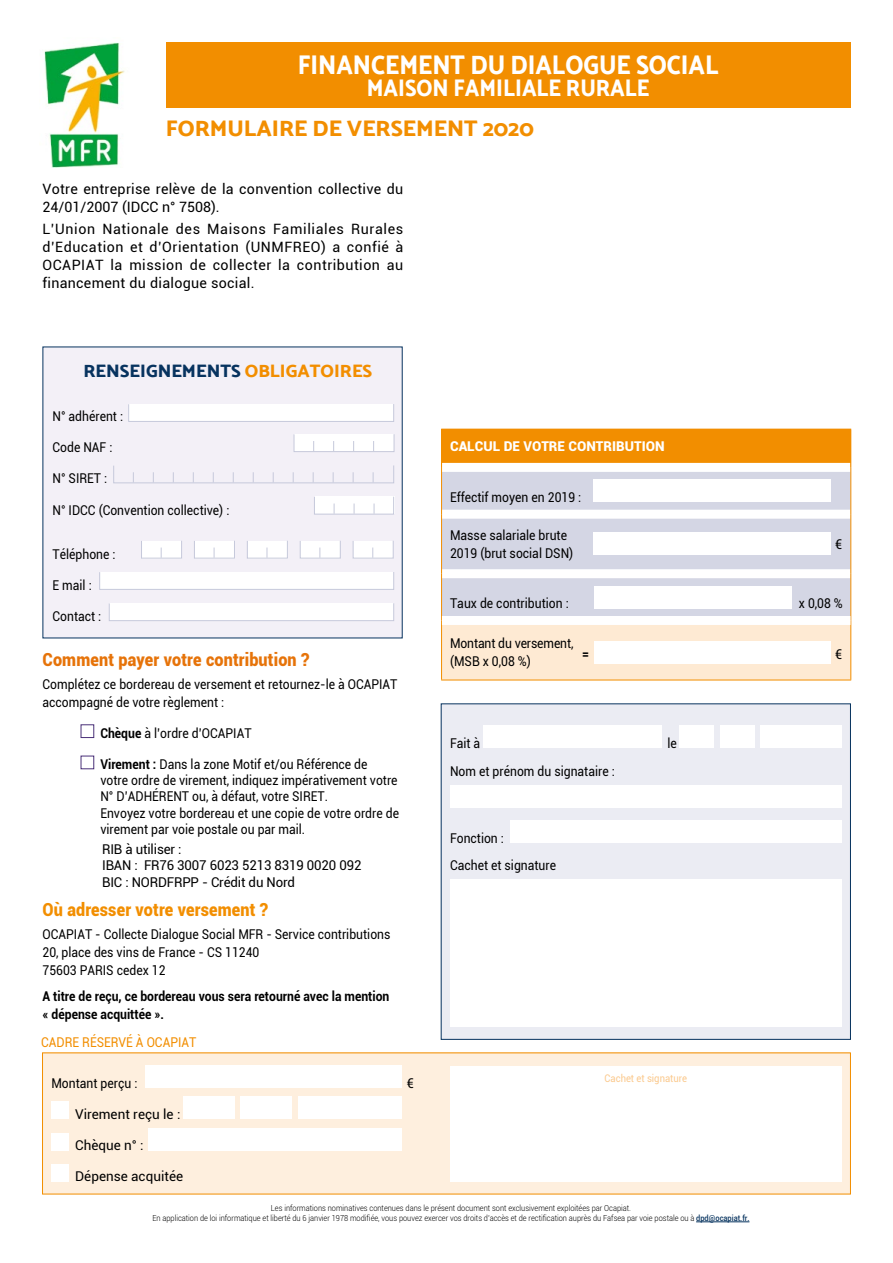
<style>
.page{position:relative;width:893px;height:1263px;background:#fff}
.page>*{position:absolute;margin:0;border:0;box-sizing:border-box;transform-origin:0 0}
.t1{font:27px "Mosk Extra Bold 800";color:#fff;scale:.89 1}
.t2{font:24px "Mosk Extra Bold 800";color:#fff;scale:.89 1}
.t3{font:22.5px "Mosk Extra Bold 800";color:#f28e00}
.t4{font:900 18px "Roboto";letter-spacing:.01em;color:#e67309;scale:.9 1}
.t5{font:18px "Mosk Extra Bold 800";color:#07335f}
.t6{font:900 18px "Roboto";letter-spacing:.01em;color:#f28e00;scale:.9 1}
.t7{font:14.25px/18px "Roboto";letter-spacing:.02em;color:#000}
.t8{font:13.5px/18px "Roboto";color:#000;scale:.9 1}
.t9{font:13.5px/16.2px "Roboto";color:#000}
.t10{font:700 13.5px/18px "Roboto";color:#000;scale:.9 1}
.t11{font:900 13.5px "Roboto";color:#fff}
.t12{font:13.5px "Roboto";color:#f28e00;scale:.9 1}
.t13{font:10.5px "Roboto";color:#fbc98d;scale:.9 1}
.t14{font:300 8.25px/9.9px "Roboto";color:#000;text-align:center;scale:.9 1}
.s1{color:#f28e00}
.s2{font-weight:700}
.s3{font-weight:500;color:#07335f}
</style>
<div class="page">
<div style="left:166px;top:43px;width:684px;height:65px;background:#f28e00"></div>
<div style="left:442px;top:429px;width:409px;height:38px;background:#f28e00"></div>
<div style="left:442px;top:472px;width:408px;height:144px;background:#d4d6e4"></div>
<div style="left:442px;top:620px;width:409px;height:60px;background:#feead3"></div>
<div style="left:442px;top:510px;width:408px;height:9px;background:#fff"></div>
<div style="left:442px;top:569px;width:408px;height:9px;background:#fff"></div>
<div style="left:442px;top:463px;width:408px;height:9px;background:#fff"></div>
<hr style="left:441px;top:429px;width:1px;height:38px;background:#f28e00">
<hr style="left:441px;top:467px;width:1px;height:47px;background:#f28e00">
<hr style="left:850px;top:467px;width:1px;height:47px;background:#f28e00">
<hr style="left:441px;top:514px;width:1px;height:60px;background:#f28e00">
<hr style="left:850px;top:514px;width:1px;height:60px;background:#f28e00">
<hr style="left:441px;top:574px;width:1px;height:46px;background:#f28e00">
<hr style="left:850px;top:574px;width:1px;height:46px;background:#f28e00">
<hr style="left:441px;top:620px;width:1px;height:60px;background:#f28e00">
<hr style="left:850px;top:620px;width:1px;height:60px;background:#f28e00">
<hr style="left:441px;top:680px;width:410px;height:1px;background:#f28e00">
<div style="left:442px;top:616px;width:408px;height:9px;background:#fff"></div>
<div style="left:593px;top:480px;width:237px;height:22px;background:#fff"></div>
<div style="left:593px;top:533px;width:237px;height:22px;background:#fff"></div>
<div style="left:594px;top:586px;width:197px;height:22px;background:#fff"></div>
<div style="left:594px;top:641px;width:236px;height:22px;background:#fff"></div>
<div style="left:441px;top:704px;width:409px;height:335px;background:#ebecf3"></div>
<div style="left:483px;top:725px;width:178px;height:23px;background:#fff"></div>
<div style="left:680px;top:725px;width:34px;height:23px;background:#fff"></div>
<div style="left:720px;top:725px;width:34px;height:23px;background:#fff"></div>
<div style="left:760px;top:725px;width:82px;height:23px;background:#fff"></div>
<div style="left:450px;top:785px;width:392px;height:22px;background:#fff"></div>
<div style="left:510px;top:820px;width:332px;height:23px;background:#fff"></div>
<div style="left:441px;top:703px;width:410px;height:337px;border:1px solid #07335f"></div>
<div style="left:450px;top:879px;width:392px;height:148px;background:#fff"></div>
<div style="left:43px;top:1053px;width:807px;height:141px;background:#feefde"></div>
<div style="left:145px;top:1065px;width:257px;height:23px;background:#fff"></div>
<div style="left:51px;top:1102px;width:17px;height:17px;background:#fff"></div>
<div style="left:184px;top:1097px;width:51px;height:22px;background:#fff"></div>
<div style="left:241px;top:1097px;width:51px;height:22px;background:#fff"></div>
<div style="left:298px;top:1097px;width:104px;height:22px;background:#fff"></div>
<div style="left:51px;top:1133px;width:17px;height:17px;background:#fff"></div>
<div style="left:148px;top:1128px;width:254px;height:22px;background:#fff"></div>
<div style="left:51px;top:1164px;width:17px;height:17px;background:#fff"></div>
<div style="left:450px;top:1066px;width:392px;height:115px;background:#fff"></div>
<hr style="left:696px;top:1221px;width:53px;height:1px;background:#07335f">
<img style="left:44px;top:42px;width:81px;height:125px">
<div style="left:81px;top:724px;width:13px;height:14px;background:#fff;border:1px solid #4a3078"></div>
<div style="left:81px;top:756px;width:13px;height:13px;background:#fff;border:1px solid #4a3078"></div>
<div style="left:43px;top:347px;width:360px;height:291px;background:#f3f0f7"></div>
<div style="left:294px;top:434px;width:100px;height:18px;background:#fff"></div>
<div style="left:128px;top:404px;width:266px;height:18px;background:#fff"></div>
<div style="left:315px;top:496px;width:79px;height:18px;background:#fff"></div>
<div style="left:353px;top:541px;width:40px;height:17px;background:#fff"></div>
<div style="left:100px;top:572px;width:293px;height:17px;background:#fff"></div>
<div style="left:109px;top:603px;width:284px;height:18px;background:#fff"></div>
<div style="left:301px;top:541px;width:39px;height:17px;background:#fff"></div>
<div style="left:248px;top:541px;width:39px;height:17px;background:#fff"></div>
<div style="left:195px;top:541px;width:40px;height:17px;background:#fff"></div>
<div style="left:142px;top:541px;width:40px;height:17px;background:#fff"></div>
<div style="left:294px;top:434px;width:100px;height:18px;border:1px solid #c6c9db"></div>
<div style="left:113px;top:465px;width:281px;height:18px;border:1px solid #c6c9db"></div>
<div style="left:314px;top:496px;width:80px;height:18px;border:1px solid #c6c9db"></div>
<div style="left:141px;top:540px;width:41px;height:18px;border:1px solid #c6c9db"></div>
<div style="left:194px;top:540px;width:41px;height:18px;border:1px solid #c6c9db"></div>
<div style="left:247px;top:540px;width:41px;height:18px;border:1px solid #c6c9db"></div>
<div style="left:300px;top:540px;width:41px;height:18px;border:1px solid #c6c9db"></div>
<div style="left:353px;top:540px;width:41px;height:18px;border:1px solid #c6c9db"></div>
<div style="left:99px;top:572px;width:295px;height:18px;border:1px solid #c6c9db"></div>
<div style="left:109px;top:603px;width:285px;height:18px;border:1px solid #c6c9db"></div>
<div style="left:128px;top:404px;width:266px;height:18px;border:1px solid #c6c9db"></div>
<h1 class="t1" style="left:298px;top:48px;width:474px">FINANCEMENT DU DIALOGUE SOCIAL</h1>
<h2 class="t2" style="left:367px;top:73px;width:319px">MAISON FAMILIALE RURALE</h2>
<h3 class="t3" style="left:166px;top:114px;width:369px">FORMULAIRE DE VERSEMENT 2020</h3>
<p class="t7" style="left:43px;top:179px;width:362px">Votre entreprise relève de la convention collective du<br>24/01/2007 (IDCC n° 7508).</p>
<p class="t7" style="left:43px;top:220px;width:362px;text-align:justify">L’Union Nationale des Maisons Familiales Rurales d’Education et d’Orientation (UNMFREO) a confié à OCAPIAT la mission de collecter la contribution au financement du dialogue social.</p>
<h3 class="t5" style="left:84px;top:359px;width:290px">RENSEIGNEMENTS <span class="s1">OBLIGATOIRES</span></h3>
<p class="t8" style="left:53px;top:406px;width:80px">N° adhérent :</p>
<p class="t8" style="left:53px;top:438px;width:68px">Code NAF :</p>
<p class="t8" style="left:53px;top:469px;width:62px">N° SIRET :</p>
<p class="t8" style="left:53px;top:500px;width:198px">N° IDCC (Convention collective) :</p>
<p class="t8" style="left:53px;top:544px;width:72px">Téléphone :</p>
<p class="t8" style="left:53px;top:575px;width:45px">E mail :</p>
<p class="t8" style="left:53px;top:607px;width:56px">Contact :</p>
<h3 class="t4" style="left:43px;top:647px;width:298px">Comment payer votre contribution ?</h3>
<p class="t8" style="left:43px;top:674px;width:396px">Complétez ce bordereau de versement et retournez-le à OCAPIAT accompagné de votre règlement :</p>
<p class="t8" style="left:100px;top:723px;width:170px"><span class="s2">Chèque</span> à l’ordre d’OCAPIAT</p>
<p class="t8" style="left:100px;top:756px;width:333px;line-height:16.2px"><span class="s2">Virement :</span> Dans la zone Motif et/ou Référence de<br>votre ordre de virement, indiquez impérativement votre N° D’ADHÉRENT ou, à défaut, votre SIRET.<br>Envoyez votre bordereau et une copie de votre ordre de virement par voie postale ou par mail.</p>
<p class="t9" style="left:102px;top:841px;width:261px">RIB à utiliser :<br>IBAN : FR76 3007 6023 5213 8319 0020 092<br>BIC : NORDFRPP - Crédit du Nord</p>
<h3 class="t6" style="left:43px;top:897px;width:252px">Où adresser votre versement ?</h3>
<p class="t8" style="left:43px;top:924px;width:388px">OCAPIAT - Collecte Dialogue Social MFR - Service contributions<br>20, place des vins de France - CS 11240<br>75603 PARIS cedex 12</p>
<p class="t10" style="left:43px;top:987px;width:387px">A titre de reçu, ce bordereau vous sera retourné avec la mention « dépense acquittée ».</p>
<p class="t12" style="left:41px;top:1033px;width:174px">CADRE RÉSERVÉ À OCAPIAT</p>
<p class="t8" style="left:51px;top:1073px;width:97px">Montant perçu :</p>
<p class="t9" style="left:407px;top:1074px;width:9px">€</p>
<p class="t9" style="left:75px;top:1105px;width:107px">Virement reçu le :</p>
<p class="t9" style="left:75px;top:1137px;width:70px">Chèque n° :</p>
<p class="t9" style="left:75px;top:1168px;width:109px">Dépense acquitée</p>
<p class="t11" style="left:450px;top:436px;width:216px">CALCUL DE VOTRE CONTRIBUTION</p>
<p class="t8" style="left:450px;top:487px;width:147px">Effectif moyen en 2019 :</p>
<p class="t8" style="left:450px;top:526px;width:138px">Masse salariale brute<br>2019 (brut social DSN)</p>
<p class="t9" style="left:835px;top:536px;width:9px">€</p>
<p class="t8" style="left:450px;top:594px;width:133px">Taux de contribution :</p>
<p class="t8" style="left:799px;top:594px;width:50px">x 0,08 %</p>
<p class="t8" style="left:450px;top:634px;width:139px">Montant du versement, (MSB x 0,08 %)</p>
<p class="t10" style="left:582px;top:644px;width:9px">=</p>
<p class="t9" style="left:835px;top:645px;width:9px">€</p>
<p class="t8" style="left:450px;top:733px;width:35px">Fait à</p>
<p class="t8" style="left:667px;top:733px;width:12px">le</p>
<p class="t8" style="left:450px;top:761px;width:185px">Nom et prénom du signataire :</p>
<p class="t8" style="left:450px;top:824px;width:119px;line-height:27px">Fonction :<br>Cachet et signature</p>
<p class="t13" style="left:605px;top:1071px;width:93px">Cachet et signature</p>
<p class="t14" style="left:152px;top:1203px;width:665px">Les informations nominatives contenues dans le présent document sont exclusivement exploitées par Ocapiat.<br>En application de loi informatique et liberté du 6 janvier 1978 modifiée, vous pouvez exercer vos droits d’accès et de rectification auprès du Fafsea par voie postale ou à <span class="s3">dpd@ocapiat.fr.</span></p>
</div>
